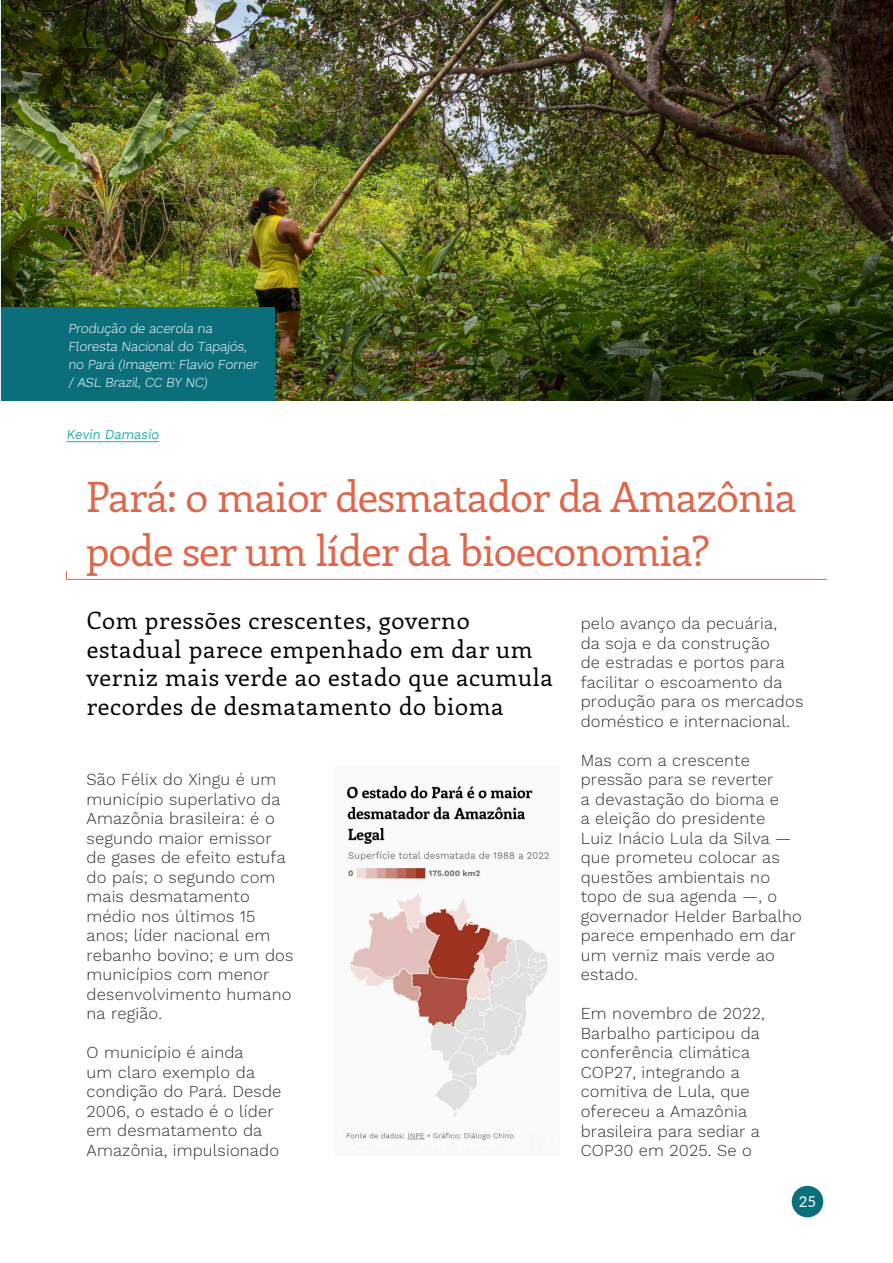
<style>
.page{position:relative;width:893px;height:1263px;background:#fff}
.page>*{position:absolute;margin:0;border:0;box-sizing:border-box;transform-origin:0 0}
.t1{font:42px/54px "Enriqueta";letter-spacing:-.02em;color:#df664b}
.t2{font:24px/28.5px "Enriqueta";letter-spacing:.03em;color:#000}
.t3{font:300 16.5px/19.5px "Work Sans";letter-spacing:.01em;color:#2d2d32}
.t4{font:15px "Lato";color:#fff}
.t5{font:300 13.5px/18px "Work Sans";color:#fff}
.t6{font:13.5px "Work Sans";color:#20b4ae}
</style>
<div class="page">
<div style="left:792px;top:1186px;width:31px;height:31px;background:#0a6e7b;border-radius:50%"></div>
<svg style="left:66px;top:571px;width:761px;height:9px"></svg>
<hr style="left:66px;top:441px;width:93px;height:1px;background:#20b4ae">
<img style="left:1px;top:0;width:892px;height:400px">
<div style="left:0;top:307px;width:274px;height:93px;background:#0a6e7b"></div>
<div style="left:334px;top:766px;width:226px;height:390px;background:#f9f9f9"></div>
<img style="left:346px;top:785px;width:203px;height:355px">
<hr style="left:0;top:0;width:1px;height:400px;background:#e5eff0">
<p class="t5" style="left:68px;top:320px;width:194px">Produção de acerola na<br>Floresta Nacional do Tapajós, no Pará (Imagem: Flavio Forner / ASL Brazil, CC BY NC)</p>
<p class="t6" style="left:66px;top:426px;width:97px">Kevin Damasio</p>
<h1 class="t1" style="left:86px;top:469px;width:712px">Pará: o maior desmatador da Amazônia pode ser um líder da bioeconomia?</h1>
<h2 class="t2" style="left:87px;top:606px;width:468px">Com pressões crescentes, governo estadual parece empenhado em dar um verniz mais verde ao estado que acumula recordes de desmatamento do bioma</h2>
<p class="t3" style="left:581px;top:615px;width:224px">pelo avanço da pecuária,<br>da soja e da construção<br>de estradas e portos para facilitar o escoamento da produção para os mercados doméstico e internacional.</p>
<p class="t3" style="left:581px;top:751px;width:223px">Mas com a crescente pressão para se reverter<br>a devastação do bioma e<br>a eleição do presidente<br>Luiz Inácio Lula da Silva — que prometeu colocar as questões ambientais no topo de sua agenda —, o governador Helder Barbalho parece empenhado em dar um verniz mais verde ao estado.</p>
<p class="t3" style="left:581px;top:1005px;width:186px">Em novembro de 2022,<br>Barbalho participou da conferência climática<br>COP27, integrando a comitiva de Lula, que ofereceu a Amazônia brasileira para sediar a<br>COP30 em 2025. Se o</p>
<p class="t3" style="left:87px;top:771px;width:208px">São Félix do Xingu é um município superlativo da<br>Amazônia brasileira: é o segundo maior emissor de gases de efeito estufa do país; o segundo com mais desmatamento médio nos últimos 15 anos; líder nacional em rebanho bovino; e um dos municípios com menor desenvolvimento humano na região.</p>
<p class="t3" style="left:87px;top:1044px;width:196px">O município é ainda<br>um claro exemplo da condição do Pará. Desde<br>2006, o estado é o líder em desmatamento da<br>Amazônia, impulsionado</p>
<p class="t4" style="left:799px;top:1190px;width:19px">25</p>
</div>
